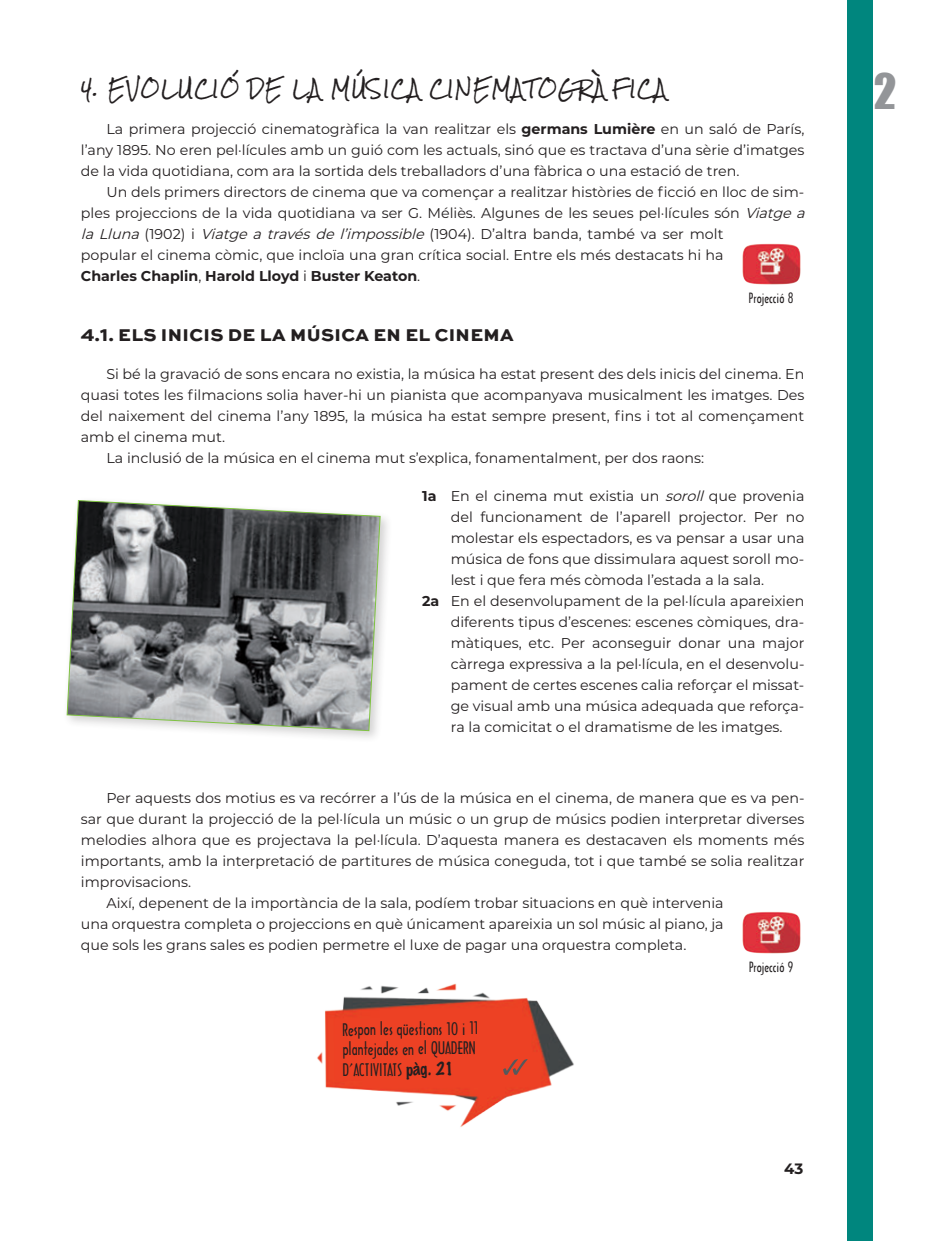
<style>
.page{position:relative;width:934px;height:1241px;background:#fff}
.page>*{position:absolute;margin:0;border:0;box-sizing:border-box;transform-origin:0 0}
.t1{font:45px "Impact";color:#939598}
.t2{font:18px "Rock Salt";letter-spacing:.07em;color:#231f20}
.t3{font:800 18px "Sweet Sans Pro";letter-spacing:.02em;color:#231f20}
.t4{font:16.5px/20.1px "Architecture";color:#231f20}
.t5{font:700 15px "Montserrat";color:#231f20}
.t6{font:14.25px/21px "Montserrat";color:#231f20;text-align:justify}
.t7{font:13.5px "Architecture";color:#231f20}
.s1{font-weight:700}
.s2{font-style:italic}
.s3{font-family:"Marker Felt";font-weight:100}
</style>
<div class="page">
<div style="left:846px;top:0;width:26px;height:1241px;background:#00867e"></div>
<div style="left:63px;top:496px;width:329px;height:248px;background:#231f20;opacity:.2"></div>
<svg style="left:66px;top:500px;width:315px;height:232px;background:#7e8182"></svg>
<img style="left:317px;top:983px;width:257px;height:144px">
<img style="left:742px;top:911px;width:59px;height:43px">
<img style="left:742px;top:243px;width:59px;height:42px">
<svg style="left:503px;top:1059px;width:24px;height:16px"></svg>
<p class="t2" style="left:81px;top:80px;width:586px">4. EVOLUCIÓ DE LA MÚSICA CINEMATOGRÀFICA</p>
<p class="t6" style="left:81px;top:118px;width:724px;text-indent:26px">La primera projecció cinematogràfica la van realitzar els <span class="s1">germans Lumière</span> en un saló de París, l’any 1895. No eren pel·lícules amb un guió com les actuals, sinó que es tractava d’una sèrie d’imatges de la vida quotidiana, com ara la sortida dels treballadors d’una fàbrica o una estació de tren.</p>
<p class="t6" style="left:81px;top:181px;width:729px;text-align:left;text-indent:26px">Un dels primers directors de cinema que va començar a realitzar històries de ficció en lloc de sim&shy;ples projeccions de la vida quotidiana va ser G. Méliès. Algunes de les seues pel·lícules són <span class="s2">Viatgea laLluna</span>(1902) i <span class="s2">Viatgeatravésdel’impossible</span>(1904). D’altra banda, també va ser molt<br>popular el cinema còmic, que incloïa una gran crítica social. Entre els més destacats hi ha<br><span class="s1">Charles Chaplin</span>, <span class="s1">Harold Lloyd</span> i <span class="s1">Buster Keaton</span>.</p>
<p class="t7" style="left:748px;top:289px;width:46px">Projecció 8</p>
<p class="t3" style="left:81px;top:321px;width:434px">4.1. ELS INICIS DE LA MÚSICA EN EL CINEMA</p>
<p class="t6" style="left:106px;top:363px;width:699px">Si bé la gravació de sons encara no existia, la música ha estat present des dels inicis del cinema. En</p>
<p class="t6" style="left:81px;top:384px;width:724px">quasi totes les filmacions solia haver-hi un pianista que acompanyava musicalment les imatges. Des</p>
<p class="t6" style="left:81px;top:405px;width:724px">del naixement del cinema l’any 1895, la música ha estat sempre present, fins i tot al començament</p>
<p class="t6" style="left:81px;top:426px;width:146px">amb el cinema mut.</p>
<p class="t6" style="left:106px;top:447px;width:599px">La inclusió de la música en el cinema mut s’explica, fonamentalment, per dos raons:</p>
<p class="t6" style="left:422px;top:485px;width:383px"><span class="s1">1a</span> En el cinema mut existia un <span class="s2">soroll</span>que provenia</p>
<p class="t6" style="left:450px;top:506px;width:355px">del funcionament de l’aparell projector. Per no</p>
<p class="t6" style="left:450px;top:527px;width:355px">molestar els espectadors, es va pensar a usar una</p>
<p class="t6" style="left:450px;top:548px;width:355px">música de fons que dissimulara aquest soroll mo-</p>
<p class="t6" style="left:450px;top:569px;width:315px">lest i que fera més còmoda l’estada a la sala.</p>
<p class="t6" style="left:422px;top:590px;width:383px"><span class="s1">2a</span> En el desenvolupament de la pel·lícula apareixien</p>
<p class="t6" style="left:450px;top:611px;width:355px">diferents tipus d’escenes: escenes còmiques, dra-</p>
<p class="t6" style="left:450px;top:632px;width:355px">màtiques, etc. Per aconseguir donar una major</p>
<p class="t6" style="left:450px;top:653px;width:355px">càrrega expressiva a la pel·lícula, en el desenvolu-</p>
<p class="t6" style="left:450px;top:674px;width:355px">pament de certes escenes calia reforçar el missat-</p>
<p class="t6" style="left:450px;top:695px;width:355px">ge visual amb una música adequada que reforça-</p>
<p class="t6" style="left:450px;top:716px;width:333px">ra la comicitat o el dramatisme de les imatges.</p>
<p class="t6" style="left:106px;top:787px;width:699px">Per aquests dos motius es va recórrer a l’ús de la música en el cinema, de manera que es va pen-</p>
<p class="t6" style="left:81px;top:808px;width:724px">sar que durant la projecció de la pel·lícula un músic o un grup de músics podien interpretar diverses</p>
<p class="t6" style="left:81px;top:829px;width:724px">melodies alhora que es projectava la pel·lícula. D’aquesta manera es destacaven els moments més</p>
<p class="t6" style="left:81px;top:850px;width:724px">importants, amb la interpretació de partitures de música coneguda, tot i que també se solia realitzar</p>
<p class="t6" style="left:81px;top:871px;width:112px">improvisacions.</p>
<p class="t6" style="left:106px;top:892px;width:618px">Així, depenent de la importància de la sala, podíem trobar situacions en què intervenia</p>
<p class="t6" style="left:81px;top:913px;width:644px">una orquestra completa o projeccions en què únicament apareixia un sol músic al piano, ja</p>
<p class="t6" style="left:81px;top:934px;width:606px">que sols les grans sales es podien permetre el luxe de pagar una orquestra completa.</p>
<p class="t4" style="left:342px;top:1020px;width:138px;rotate:-1deg">Respon les qüestions 10 i 11 plantejades en el QUADERN<br>D’ACTIVITATS <span class="s3">pàg. 21</span></p>
<p class="t7" style="left:748px;top:958px;width:46px">Projecció 9</p>
<p class="t5" style="left:783px;top:1158px;width:21px">43</p>
<h1 class="t1" style="left:873px;top:56px;width:24px">2</h1>
</div>
